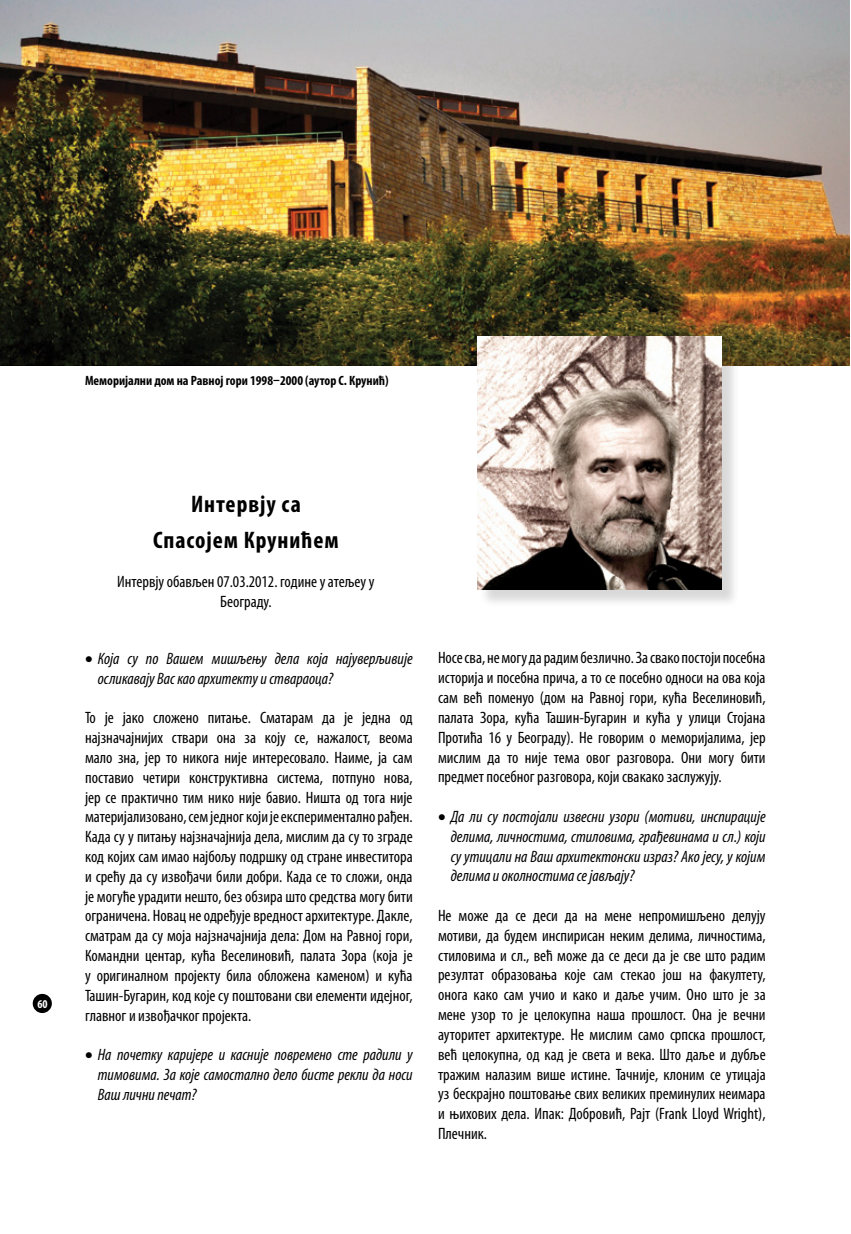
<style>
.page{position:relative;width:851px;height:1234px;background:#fff}
.page>*{position:absolute;margin:0;border:0;box-sizing:border-box;transform-origin:0 0}
.t1{font:700 condensed 24px/36px "Myriad Pro";letter-spacing:.04em;color:#000;text-align:center}
.t2{font:condensed 16.5px/19.8px "Myriad Pro";color:#000;text-align:justify}
.t3{font:italic condensed 16.5px/19.8px "Myriad Pro";color:#000;text-align:justify}
.t4{font:700 condensed 13.5px "Myriad Pro";color:#000}
.t5{font:700 condensed 12px "Myriad Pro";color:#fff}
</style>
<div class="page">
<div style="left:33px;top:993px;width:19px;height:19px;background:#000;border-radius:50%"></div>
<img style="left:0;top:0;width:849px;height:366px">
<div style="left:479px;top:338px;width:260px;height:270px;background:#000;opacity:.15"></div>
<img style="left:477px;top:336px;width:244px;height:253px">
<p class="t4" style="left:85px;top:372px;width:305px">Меморијални дом на Равној гори 1998–2000 (аутор С. Крунић)</p>
<p class="t5" style="left:37px;top:996px;width:12px">60</p>
<h1 class="t1" style="left:153px;top:485px;width:187px">Интервју са<br>Спасојем Крунићем</h1>
<p class="t2" style="left:117px;top:571px;width:259px;text-align:center">Интервју обављен 07.03.2012. године у атељеу у<br>Београду.</p>
<p class="t3" style="left:98px;top:648px;width:316px;text-indent:-13px">• Која су по Вашем мишљењу дела која најуверљивије осликавају Вас као архитекту и ствараоца?</p>
<p class="t2" style="left:85px;top:707px;width:329px">То је јако сложено питање. Сматарам да је једна од најзначајнијих ствари она за коју се, нажалост, веома мало зна, јер то никога није интересовало. Наиме, ја сам поставио четири конструктивна система, потпуно нова, јер се практично тим нико није бавио. Ништа од тога није материјализовано, сем једног који је експериментално рађен.<br>Када су у питању најзначајнија дела, мислим да су то зграде код којих сам имао најбољу подршку од стране инвеститора и срећу да су извођачи били добри. Када се то сложи, онда је могуће урадити нешто, без обзира што средства могу бити ограничена. Новац не одређује вредност архитектуре. Дакле, сматрам да су моја најзначајнија дела: Дом на Равној гори, Командни центар, кућа Веселиновић, палата Зора (која је у оригиналном пројекту била обложена каменом) и кућа Ташин-Бугарин, код које су поштовани сви елементи идејног, главног и извођачког пројекта.</p>
<p class="t3" style="left:98px;top:1044px;width:316px;text-indent:-13px">• На почетку каријере и касније повремено сте радили у тимовима. За које самостално дело бисте рекли да носи Ваш лични печат?</p>
<p class="t2" style="left:438px;top:647px;width:329px">Носе сва, не могу да радим безлично. За свако постоји посебна историја и посебна прича, а то се посебно односи на ова која сам већ поменуо (дом на Равној гори, кућа Веселиновић, палата Зора, кућа Ташин-Бугарин и кућа у улици Стојана Протића 16 у Београду). Не говорим о меморијалима, јер мислим да то није тема овог разговора. Они могу бити предмет посебног разговора, који свакако заслужују.</p>
<p class="t3" style="left:450px;top:806px;width:316px;text-indent:-13px">• Да ли су постојали извесни узори (мотиви, инспирације делима, личностима, стиловима, грађевинама и сл.) који су утицали на Ваш архитектонски израз? Ако јесу, у којим делима и околностима се јављају?</p>
<p class="t2" style="left:438px;top:905px;width:329px">Не може да се деси да на мене непромишљено делују мотиви, да будем инспирисан неким делима, личностима, стиловима и сл., већ може да се деси да је све што радим резултат образовања које сам стекао још на факултету, онога како сам учио и како и даље учим. Оно што је за мене узор то је целокупна наша прошлост. Она је вечни ауторитет архитектуре. Не мислим само српска прошлост, већ целокупна, од кад је света и века. Што даље и дубље тражим налазим више истине. Тачније, клоним се утицаја уз бескрајно поштовање свих великих преминулих неимара и њихових дела. Ипак: Добровић, Рајт (Frank Lloyd Wright), Плечник.</p>
</div>
